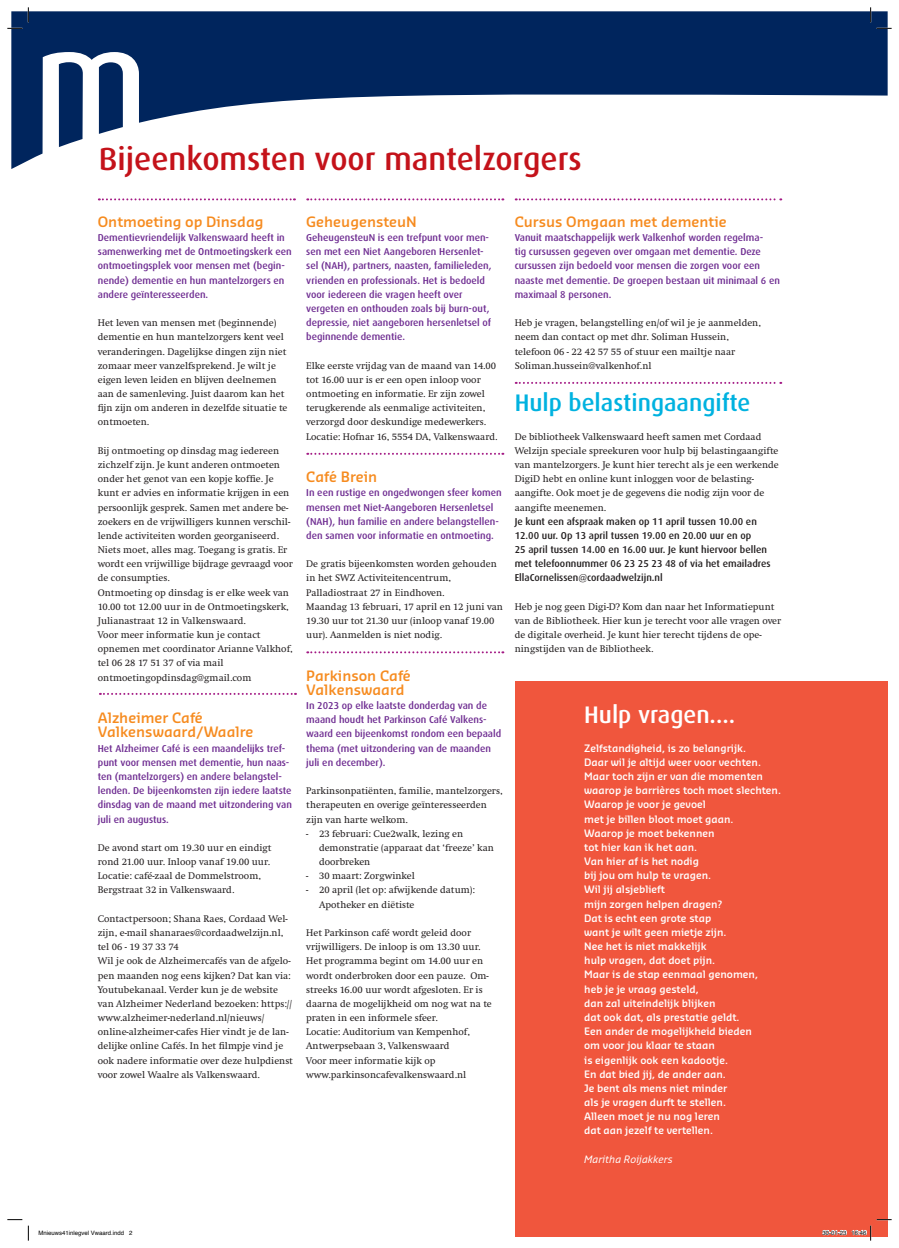
<style>
.page{position:relative;width:899px;height:1248px;background:#fff}
.page>*{position:absolute;margin:0;border:0;box-sizing:border-box;transform-origin:0 0}
.t1{font:500 32px "Dax";color:#c4121a}
.t2{font:500 24px "Dax";color:#00b2e0}
.t3{font:500 24px "Dax";color:#fff}
.t4{font:600 14px/14.2px "Sansa";color:#f68b1f}
.t5{font:10px/14.2px "Swift";color:#231f20}
.t6{font:500 10px/14.2px "Dax";color:#6e2c91}
.t7{font:600 10px/14.2px "Sansa";color:#fff}
.t8{font:500 10px/14.2px "Dax";color:#231f20}
.t9{font:italic 10px "Sansa";color:#fff}
.t10{font:6px "Helvetica";color:#000}
</style>
<div class="page">
<div style="left:514px;top:680px;width:373px;height:556px;background:#f0563d"></div>
<svg style="left:11px;top:11px;width:876px;height:158px;fill:#00255d"></svg>
<svg style="left:99px;top:62px;width:24px;height:72px;background:#15376a"></svg>
<svg style="left:59px;top:62px;width:24px;height:85px;background:#143669"></svg>
<svg style="left:99px;top:198px;width:196px;height:2px"></svg>
<svg style="left:307px;top:453px;width:196px;height:2px"></svg>
<svg style="left:515px;top:198px;width:266px;height:2px"></svg>
<svg style="left:100px;top:692px;width:196px;height:2px"></svg>
<svg style="left:307px;top:198px;width:196px;height:2px"></svg>
<svg style="left:515px;top:382px;width:266px;height:2px"></svg>
<svg style="left:307px;top:651px;width:196px;height:2px"></svg>
<svg style="left:7px;top:28px;width:15px;height:1px"></svg>
<svg style="left:876px;top:28px;width:15px;height:1px"></svg>
<svg style="left:7px;top:1219px;width:15px;height:1px"></svg>
<svg style="left:28px;top:7px;width:1px;height:15px"></svg>
<svg style="left:28px;top:1225px;width:1px;height:15px"></svg>
<svg style="left:870px;top:7px;width:1px;height:15px"></svg>
<svg style="left:822px;top:1218px;width:69px;height:22px"></svg>
<h1 class="t1" style="left:99px;top:141px;width:484px">Bijeenkomsten voor mantelzorgers</h1>
<h3 class="t4" style="left:514px;top:214px;width:213px">Cursus Omgaan met dementie</h3>
<p class="t6" style="left:514px;top:230px;width:267px">Vanuit maatschappelijk werk Valkenhof worden regelma-<br>tig cursussen gegeven over omgaan met dementie. Deze cursussen zijn bedoeld voor mensen die zorgen voor een naaste met dementie. De groepen bestaan uit minimaal 6 en maximaal 8 personen.</p>
<p class="t5" style="left:514px;top:316px;width:248px">Heb je vragen, belangstelling en/of wil je je aanmelden, neem dan contact op met dhr. Soliman Hussein, telefoon 06 - 22 42 57 55 of stuur een mailtje naar Soliman.hussein@valkenhof.nl</p>
<h3 class="t4" style="left:98px;top:214px;width:167px">Ontmoeting op Dinsdag</h3>
<p class="t6" style="left:98px;top:230px;width:195px">Dementievriendelijk Valkenswaard heeft in samenwerking met de Ontmoetingskerk een ontmoetingsplek voor mensen met (begin&shy;nende) dementie en hun mantelzorgers en andere geïnteresseerden.</p>
<p class="t5" style="left:98px;top:316px;width:191px">Het leven van mensen met (beginnende) dementie en hun mantelzorgers kent veel veranderingen. Dagelijkse dingen zijn niet zomaar meer vanzelfsprekend. Je wilt je eigen leven leiden en blijven deelnemen aan de samenleving. Juist daarom kan het fijn zijn om anderen in dezelfde situatie te ontmoeten.</p>
<p class="t5" style="left:98px;top:443px;width:197px">Bij ontmoeting op dinsdag mag iedereen zichzelf zijn. Je kunt anderen ontmoeten onder het genot van een kopje koffie. Je kunt er advies en informatie krijgen in een persoonlijk gesprek. Samen met andere be&shy;zoekers en de vrijwilligers kunnen verschil&shy;lende activiteiten worden georganiseerd.<br>Niets moet, alles mag. Toegang is gratis. Er wordt een vrijwillige bijdrage gevraagd voor de consumpties.<br>Ontmoeting op dinsdag is er elke week van 10.00 tot 12.00 uur in de Ontmoetingskerk, Julianastraat 12 in Valkenswaard.<br>Voor meer informatie kun je contact opnemen met coordinator Arianne Valkhof, tel 06 28 17 51 37 of via mail ontmoetingopdinsdag@gmail.com</p>
<h3 class="t4" style="left:98px;top:710px;width:157px">Alzheimer Café<br>Valkenswaard/Waalre</h3>
<p class="t6" style="left:98px;top:741px;width:195px">Het Alzheimer Café is een maandelijks tref&shy;punt voor mensen met dementie, hun naas&shy;ten (mantelzorgers) en andere belangstel&shy;lenden. De bijeenkomsten zijn iedere laatste dinsdag van de maand met uitzondering van juli en augustus.</p>
<p class="t5" style="left:98px;top:840px;width:175px">De avond start om 19.30 uur en eindigt rond 21.00 uur. Inloop vanaf 19.00 uur.<br>Locatie: café-zaal de Dommelstroom, Bergstraat 32 in Valkenswaard.</p>
<p class="t5" style="left:98px;top:911px;width:197px">Contactpersoon; Shana Raes, Cordaad Wel&shy;zijn, e-mail shanaraes@cordaadwelzijn.nl, tel 06 - 19 37 33 74<br>Wil je ook de Alzheimercafés van de afgelo&shy;pen maanden nog eens kijken? Dat kan via:<br>Youtubekanaal. Verder kun je de website van Alzheimer Nederland bezoeken: https:// www.alzheimer-nederland.nl/nieuws/ online-alzheimer-cafes Hier vindt je de lan&shy;delijke online Cafés. In het filmpje vind je ook nadere informatie over deze hulpdienst voor zowel Waalre als Valkenswaard.</p>
<h3 class="t4" style="left:306px;top:214px;width:112px">GeheugensteuN</h3>
<p class="t6" style="left:306px;top:230px;width:187px">GeheugensteuN is een trefpunt voor men&shy;sen met een Niet Aangeboren Hersenlet&shy;sel (NAH), partners, naasten, familieleden, vrienden en professionals. Het is bedoeld voor iedereen die vragen heeft over vergeten en onthouden zoals bij burn-out, depressie, niet aangeboren hersenletsel of beginnende dementie.</p>
<p class="t5" style="left:306px;top:358px;width:193px">Elke eerste vrijdag van de maand van 14.00 tot 16.00 uur is er een open inloop voor ontmoeting en informatie. Er zijn zowel terugkerende als eenmalige activiteiten, verzorgd door deskundige medewerkers.<br>Locatie: Hofnar 16, 5554 DA, Valkenswaard.</p>
<h3 class="t4" style="left:306px;top:469px;width:73px">Café Brein</h3>
<p class="t6" style="left:306px;top:486px;width:197px">In een rustige en ongedwongen sfeer komen mensen met Niet-Aangeboren Hersenletsel (NAH), hun familie en andere belangstellen&shy;den samen voor informatie en ontmoeting.</p>
<p class="t5" style="left:306px;top:557px;width:198px">De gratis bijeenkomsten worden gehouden in het SWZ Activiteitencentrum, Palladiostraat 27 in Eindhoven.<br>Maandag 13 februari, 17 april en 12 juni van 19.30 uur tot 21.30 uur (inloop vanaf 19.00 uur). Aanmelden is niet nodig.</p>
<h3 class="t4" style="left:306px;top:667px;width:106px">Parkinson Café<br>Valkenswaard</h3>
<p class="t6" style="left:306px;top:698px;width:196px">In 2023 op elke laatste donderdag van de maand houdt het Parkinson Café Valkens&shy;waard een bijeenkomst rondom een bepaald thema (met uitzondering van de maanden juli en december).</p>
<p class="t5" style="left:306px;top:784px;width:198px">Parkinsonpatiënten, familie, mantelzorgers, therapeuten en overige geïnteresseerden zijn van harte welkom.</p>
<p class="t5" style="left:319px;top:826px;width:176px;text-indent:-13px">- 23 februari: Cue2walk, lezing en demonstratie (apparaat dat ‘freeze’ kan doorbreken</p>
<p class="t5" style="left:306px;top:869px;width:110px">- 30 maart: Zorgwinkel</p>
<p class="t5" style="left:319px;top:883px;width:157px;text-indent:-13px">- 20 april (let op: afwijkende datum):<br>Apotheker en diëtiste</p>
<p class="t5" style="left:306px;top:925px;width:187px">Het Parkinson café wordt geleid door vrijwilligers. De inloop is om 13.30 uur.<br>Het programma begint om 14.00 uur en wordt onderbroken door een pauze. Om&shy;streeks 16.00 uur wordt afgesloten. Er is daarna de mogelijkheid om nog wat na te praten in een informele sfeer.<br>Locatie: Auditorium van Kempenhof, Antwerpsebaan 3, Valkenswaard<br>Voor meer informatie kijk op www.parkinsoncafevalkenswaard.nl</p>
<h2 class="t2" style="left:514px;top:389px;width:237px">Hulp belastingaangifte</h2>
<p class="t5" style="left:514px;top:429px;width:265px">De bibliotheek Valkenswaard heeft samen met Cordaad Welzijn speciale spreekuren voor hulp bij belastingaangifte van mantelzorgers. Je kunt hier terecht als je een werkende DigiD hebt en online kunt inloggen voor de belasting&shy;aangifte. Ook moet je de gegevens die nodig zijn voor de aangifte meenemen.</p>
<p class="t8" style="left:514px;top:514px;width:257px">Je kunt een afspraak maken op 11 april tussen 10.00 en 12.00 uur. Op 13 april tussen 19.00 en 20.00 uur en op<br>25 april tussen 14.00 en 16.00 uur. Je kunt hiervoor bellen met telefoonnummer 06 23 25 23 48 of via het emailadres EllaCornelissen@cordaadwelzijn.nl</p>
<p class="t5" style="left:514px;top:599px;width:268px">Heb je nog geen Digi-D? Kom dan naar het Informatiepunt van de Bibliotheek. Hier kun je terecht voor alle vragen over de digitale overheid. Je kunt hier terecht tijdens de ope&shy;ningstijden van de Bibliotheek.</p>
<h2 class="t3" style="left:584px;top:701px;width:152px">Hulp vragen....</h2>
<p class="t7" style="left:584px;top:740px;width:198px">Zelfstandigheid, is zo belangrijk.<br>Daar wil je altijd weer voor vechten.<br>Maar toch zijn er van die momenten waarop je barrières toch moet slechten.<br>Waarop je voor je gevoel<br>met je billen bloot moet gaan.<br>Waarop je moet bekennen<br>tot hier kan ik het aan.<br>Van hier af is het nodig<br>bij jou om hulp te vragen.<br>Wil jij alsjeblieft<br>mijn zorgen helpen dragen?<br>Dat is echt een grote stap<br>want je wilt geen mietje zijn.<br>Nee het is niet makkelijk<br>hulp vragen, dat doet pijn.<br>Maar is de stap eenmaal genomen,<br>heb je je vraag gesteld,<br>dan zal uiteindelijk blijken<br>dat ook dat, als prestatie geldt.<br>Een ander de mogelijkheid bieden<br>om voor jou klaar te staan<br>is eigenlijk ook een kadootje.<br>En dat bied jij, de ander aan.<br>Je bent als mens niet minder<br>als je vragen durft te stellen.<br>Alleen moet je nu nog leren<br>dat aan jezelf te vertellen.</p>
<p class="t9" style="left:584px;top:1152px;width:90px">Maritha Roijakkers</p>
<p class="t10" style="left:38px;top:1227px;width:96px">Mnieuws41inlegvel Vwaard.indd 2</p>
<p class="t10" style="left:822px;top:1227px;width:46px">30-01-23 16:46</p>
</div>
